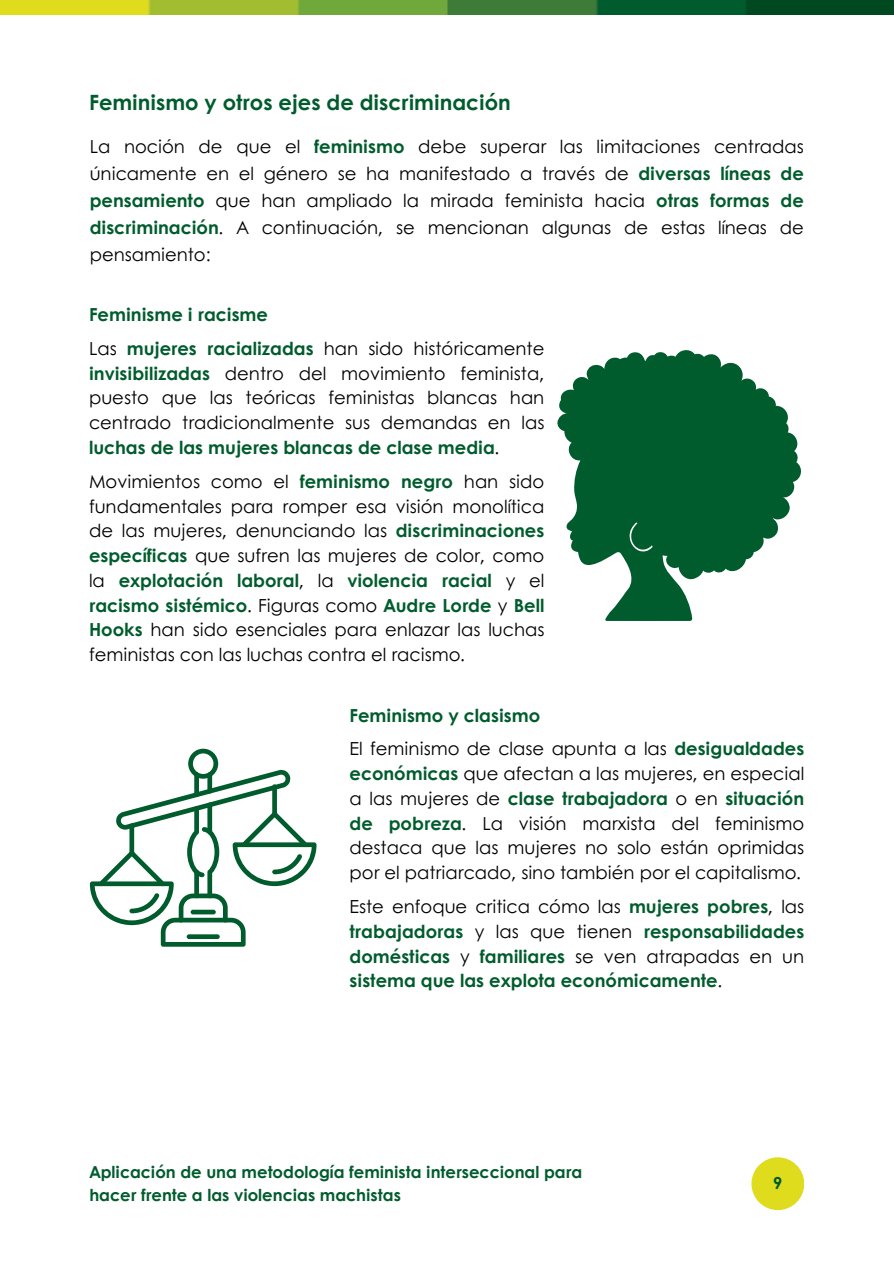
<style>
.page{position:relative;width:894px;height:1264px;background:#fff}
.page>*{position:absolute;margin:0;border:0;box-sizing:border-box;transform-origin:0 0}
.t1{font:700 21px "Century Gothic";color:#005c2d}
.t2{font:18px/24.8px "Century Gothic";color:#000;text-align:justify}
.t3{font:700 18px/24.8px "Century Gothic";color:#005c2d;text-align:justify}
.t4{font:700 16.5px/22.5px "Century Gothic";color:#005c2d}
.s1{font-weight:700;color:#005c2d}
.s2{font-weight:400;color:#000}
</style>
<div class="page">
<img style="left:0;top:0;width:893px;height:15px">
<div style="left:751px;top:1157px;width:53px;height:53px;background:#dfdc1d;border-radius:50%"></div>
<svg style="left:557px;top:350px;width:244px;height:271px;fill:#005c2d"></svg>
<svg style="left:90px;top:748px;width:226px;height:198px"></svg>
<div style="left:187px;top:934px;width:33px;height:5px;background:#005c2d;border-radius:2px"></div>
<div style="left:190px;top:909px;width:26px;height:5px;background:#005c2d;border-radius:2px"></div>
<h1 class="t1" style="left:89px;top:86px;width:423px">Feminismo y otros ejes de discriminación</h1>
<p class="t2" style="left:90px;top:132px;width:715px;line-height:27px">La noción de que el <span class="s1">feminismo</span> debe superar las limitaciones centradas únicamente en el género se ha manifestado a través de <span class="s1">diversas líneas de pensamiento</span> que han ampliado la mirada feminista hacia <span class="s1">otras formas de discriminación</span>. A continuación, se mencionan algunas de estas líneas de pensamiento:</p>
<h2 class="t3" style="left:89px;top:301px;width:180px">Feminisme i racisme</h2>
<p class="t2" style="left:89px;top:335px;width:456px">Las <span class="s1">mujeres racializadas</span> han sido históricamente <span class="s1">invisibilizadas</span> dentro del movimiento feminista, puesto que las teóricas feministas blancas han centrado tradicionalmente sus demandas en las <span class="s1">luchas de las mujeres blancas de clase media</span>.</p>
<p class="t2" style="left:89px;top:468px;width:456px">Movimientos como el <span class="s1">feminismo negro</span> han sido fundamentales para romper esa visión monolítica de las mujeres, denunciando las <span class="s1">discriminaciones específicas</span> que sufren las mujeres de color, como la <span class="s1">explotación laboral</span>, la <span class="s1">violencia racial</span> y el <span class="s1">racismo sistémico</span>. Figuras como <span class="s1">Audre Lorde</span> y <span class="s1">Bell Hooks</span> han sido esenciales para enlazar las luchas feministas con las luchas contra el racismo.</p>
<p class="t3" style="left:349px;top:702px;width:192px">Feminismo y clasismo</p>
<p class="t2" style="left:349px;top:735px;width:456px">El feminismo de clase apunta a las <span class="s1">desigualdades económicas</span> que afectan a las mujeres, en especial a las mujeres de <span class="s1">clase trabajadora</span> o en <span class="s1">situación de pobreza</span>. La visión marxista del feminismo destaca que las mujeres no solo están oprimidas por el patriarcado, sino también por el capitalismo.</p>
<h2 class="t3" style="left:349px;top:893px;width:456px"><span class="s2">Este enfoque critica cómo las</span> mujeres pobres<span class="s2">, las </span>trabajadoras <span class="s2">y las que tienen</span> responsabilidades domésticas <span class="s2">y</span> familiares <span class="s2">se ven atrapadas en un </span>sistema que las explota económicamente<span class="s2">.</span></h2>
<p class="t4" style="left:89px;top:1160px;width:494px">Aplicación de una metodología feminista interseccional para hacer frente a las violencias machistas</p>
<p class="t4" style="left:773px;top:1170px;width:11px">9</p>
</div>
